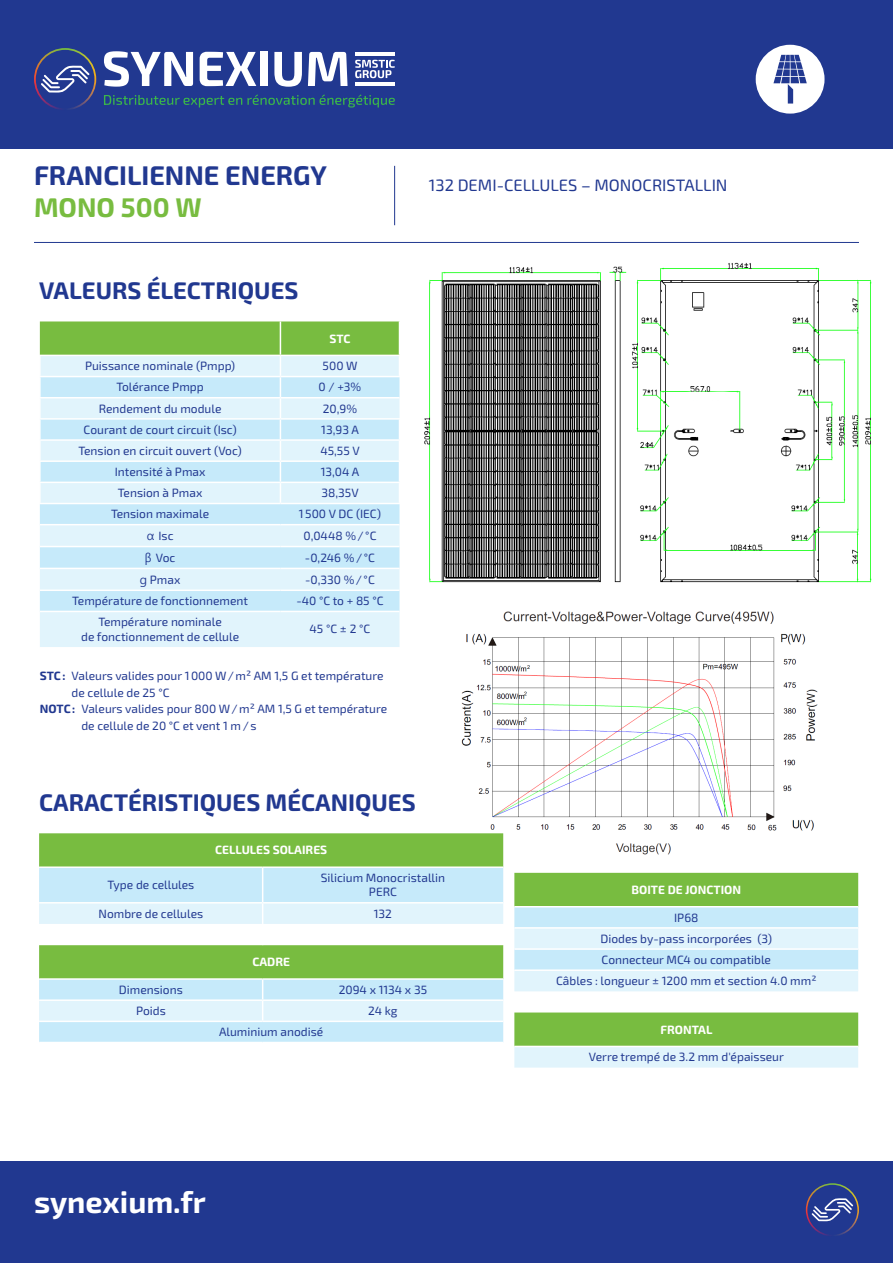
<style>
.page{position:relative;width:893px;height:1263px;background:#fff}
.page>*{position:absolute;margin:0;border:0;box-sizing:border-box;transform-origin:0 0}
.t1{font:700 30.6px "Exo 2";color:#fff}
.t2{font:700 27px "Exo 2";color:#213890}
.t3{font:700 27px "Exo 2";color:#78bc40}
.t4{font:700 24px "Exo 2";color:#213890}
.t5{font:16.5px "Exo 2";color:#213890}
.t6{font:12px/16.5px "Exo 2";color:#213890}
.t7{font:700 12px "Exo 2";color:#fff}
.s1{font-family:"Malgun Gothic"}
.s2{font-weight:700}
</style>
<div class="page">
<div style="left:0;top:0;width:893px;height:149px;background:#213890"></div>
<svg style="left:104px;top:51px;width:89px;height:36px"></svg>
<svg style="left:200px;top:52px;width:56px;height:34px"></svg>
<div style="left:260px;top:52px;width:8px;height:34px;background:#fff"></div>
<svg style="left:355px;top:60px;width:40px;height:18px"></svg>
<hr style="left:355px;top:52px;width:40px;height:4px;background:#fff">
<hr style="left:355px;top:82px;width:40px;height:4px;background:#fff">
<svg style="left:274px;top:52px;width:28px;height:35px"></svg>
<svg style="left:308px;top:52px;width:40px;height:34px"></svg>
<svg style="left:104px;top:94px;width:291px;height:14px"></svg>
<svg style="left:34px;top:48px;width:62px;height:62px"></svg>
<div style="left:0;top:1161px;width:893px;height:102px;background:#213890"></div>
<svg style="left:806px;top:1183px;width:53px;height:53px"></svg>
<hr style="left:34px;top:242px;width:825px;height:1px;background:#213890">
<hr style="left:394px;top:166px;width:1px;height:59px;background:#213890">
<div style="left:756px;top:45px;width:68px;height:69px;background:#fff;border-radius:50%"></div>
<svg style="left:773px;top:55px;width:34px;height:49px"></svg>
<img style="left:461px;top:611px;width:357px;height:249px">
<div style="left:40px;top:612px;width:359px;height:35px;background:#e1f4fc"></div>
<svg style="left:40px;top:504px;width:359px;height:107px;background:#d1eefa"></svg>
<hr style="left:40px;top:524px;width:240px;height:1px;background:#fff">
<hr style="left:280px;top:524px;width:119px;height:1px;background:#fff">
<hr style="left:40px;top:546px;width:240px;height:1px;background:#fff">
<hr style="left:280px;top:546px;width:119px;height:1px;background:#fff">
<hr style="left:40px;top:568px;width:240px;height:1px;background:#fff">
<hr style="left:280px;top:568px;width:119px;height:1px;background:#fff">
<hr style="left:40px;top:589px;width:240px;height:2px;background:#fff">
<hr style="left:280px;top:589px;width:119px;height:2px;background:#fff">
<svg style="left:39px;top:321px;width:361px;height:182px;background:#c7e7d9"></svg>
<div style="left:39px;top:833px;width:464px;height:33px;background:#78bc40"></div>
<div style="left:39px;top:868px;width:464px;height:174px;background:#c6eafa"></div>
<svg style="left:39px;top:945px;width:464px;height:75px;background:#a9d7a4"></svg>
<hr style="left:39px;top:902px;width:224px;height:1px;background:#fff">
<hr style="left:263px;top:902px;width:240px;height:1px;background:#fff">
<hr style="left:39px;top:999px;width:224px;height:2px;background:#fff">
<hr style="left:39px;top:1020px;width:224px;height:2px;background:#fff">
<hr style="left:263px;top:1020px;width:240px;height:2px;background:#fff">
<hr style="left:262px;top:868px;width:1px;height:34px;background:#fff">
<svg style="left:39px;top:903px;width:464px;height:42px"></svg>
<svg style="left:262px;top:980px;width:1px;height:40px"></svg>
<hr style="left:263px;top:999px;width:240px;height:2px;background:#fff">
<hr style="left:39px;top:978px;width:224px;height:2px;background:#fff">
<hr style="left:263px;top:978px;width:240px;height:2px;background:#fff">
<div style="left:514px;top:873px;width:344px;height:33px;background:#78bc40"></div>
<div style="left:514px;top:907px;width:344px;height:20px;background:#c6eafa"></div>
<svg style="left:514px;top:929px;width:344px;height:138px"></svg>
<hr style="left:514px;top:1046px;width:344px;height:1px;background:#fff">
<hr style="left:514px;top:948px;width:344px;height:2px;background:#fff">
<hr style="left:514px;top:969px;width:344px;height:2px;background:#fff">
<img style="left:424px;top:262px;width:448px;height:321px">
<p class="t2" style="left:34px;top:159px;width:294px">FRANCILIENNE ENERGY</p>
<p class="t3" style="left:34px;top:192px;width:169px">MONO 500 W</p>
<p class="t4" style="left:39px;top:276px;width:261px">VALEURS ÉLECTRIQUES</p>
<p class="t7" style="left:329px;top:331px;width:23px">STC</p>
<p class="t6" style="left:85px;top:358px;width:152px">Puissance nominale (Pmpp)</p>
<p class="t6" style="left:323px;top:358px;width:36px">500 W</p>
<p class="t6" style="left:117px;top:379px;width:89px">Tolérance Pmpp</p>
<p class="t6" style="left:319px;top:379px;width:44px">0 / +3%</p>
<p class="t6" style="left:99px;top:400px;width:124px">Rendement du module</p>
<p class="t6" style="left:323px;top:400px;width:36px">20,9%</p>
<p class="t6" style="left:84px;top:421px;width:155px">Courant de court circuit (Isc)</p>
<p class="t6" style="left:321px;top:421px;width:39px">13,93 A</p>
<p class="t6" style="left:79px;top:443px;width:165px">Tension en circuit ouvert (Voc)</p>
<p class="t6" style="left:320px;top:443px;width:41px">45,55 V</p>
<p class="t6" style="left:115px;top:464px;width:92px">Intensité à Pmax</p>
<p class="t6" style="left:321px;top:464px;width:40px">13,04 A</p>
<p class="t6" style="left:118px;top:485px;width:86px">Tension à Pmax</p>
<p class="t6" style="left:322px;top:485px;width:39px">38,35V</p>
<p class="t6" style="left:111px;top:506px;width:100px">Tension maximale</p>
<p class="t6" style="left:299px;top:506px;width:83px">1500 V DC (IEC)</p>
<p class="t6" style="left:147px;top:528px;width:28px"><span class="s1">α</span> Isc</p>
<p class="t6" style="left:303px;top:528px;width:75px">0,0448 %/°C</p>
<p class="t6" style="left:145px;top:550px;width:32px"><span class="s1">β</span> Voc</p>
<p class="t6" style="left:305px;top:549px;width:71px">-0,246 %/°C</p>
<p class="t6" style="left:140px;top:572px;width:42px"><span class="s1">g</span> Pmax</p>
<p class="t6" style="left:305px;top:571px;width:71px">-0,330 %/°C</p>
<p class="t6" style="left:72px;top:593px;width:177px">Température de fonctionnement</p>
<p class="t6" style="left:296px;top:593px;width:89px">-40 °C to + 85 °C</p>
<p class="t6" style="left:81px;top:615px;width:160px;line-height:14.4px;text-align:center">Température nominale<br>de fonctionnement de cellule</p>
<p class="t6" style="left:310px;top:621px;width:62px">45 °C ± 2 °C</p>
<p class="t6" style="left:72px;top:668px;width:313px;text-indent:-32px"><span class="s2">STC:</span> Valeurs valides pour 1000 W/m² AM 1,5 G et température de cellule de 25 °C</p>
<p class="t6" style="left:81px;top:701px;width:307px;text-indent:-42px"><span class="s2">NOTC:</span> Valeurs valides pour 800 W/m² AM 1,5 G et température de cellule de 20 °C et vent 1 m/s</p>
<p class="t5" style="left:429px;top:176px;width:300px">132 DEMI-CELLULES – MONOCRISTALLIN</p>
<p class="t4" style="left:39px;top:788px;width:378px">CARACTÉRISTIQUES MÉCANIQUES</p>
<p class="t7" style="left:215px;top:843px;width:114px">CELLULES SOLAIRES</p>
<p class="t6" style="left:107px;top:877px;width:88px">Type de cellules</p>
<p class="t6" style="left:321px;top:870px;width:126px">Silicium Monocristallin</p>
<p class="t6" style="left:369px;top:884px;width:30px">PERC</p>
<p class="t6" style="left:99px;top:905px;width:106px">Nombre de cellules</p>
<p class="t6" style="left:374px;top:905px;width:20px">132</p>
<p class="t7" style="left:252px;top:955px;width:39px">CADRE</p>
<p class="t6" style="left:119px;top:981px;width:65px">Dimensions</p>
<p class="t6" style="left:339px;top:981px;width:90px">2094 x 1134 x 35</p>
<p class="t6" style="left:136px;top:1003px;width:31px">Poids</p>
<p class="t6" style="left:368px;top:1003px;width:31px">24 kg</p>
<p class="t6" style="left:219px;top:1024px;width:106px">Aluminium anodisé</p>
<h1 class="t1" style="left:34px;top:1183px;width:173px">synexium.fr</h1>
<p class="t7" style="left:632px;top:882px;width:111px">BOITE DE JONCTION</p>
<p class="t6" style="left:674px;top:909px;width:26px">IP68</p>
<p class="t6" style="left:600px;top:930px;width:173px">Diodes by-pass incorporées (3)</p>
<p class="t6" style="left:601px;top:952px;width:171px">Connecteur MC4 ou compatible</p>
<p class="t6" style="left:556px;top:973px;width:262px">Câbles : longueur ± 1200 mm et section 4.0 mm²</p>
<p class="t7" style="left:660px;top:1022px;width:53px">FRONTAL</p>
<p class="t6" style="left:589px;top:1049px;width:196px">Verre trempé de 3.2 mm d'épaisseur</p>
</div>
